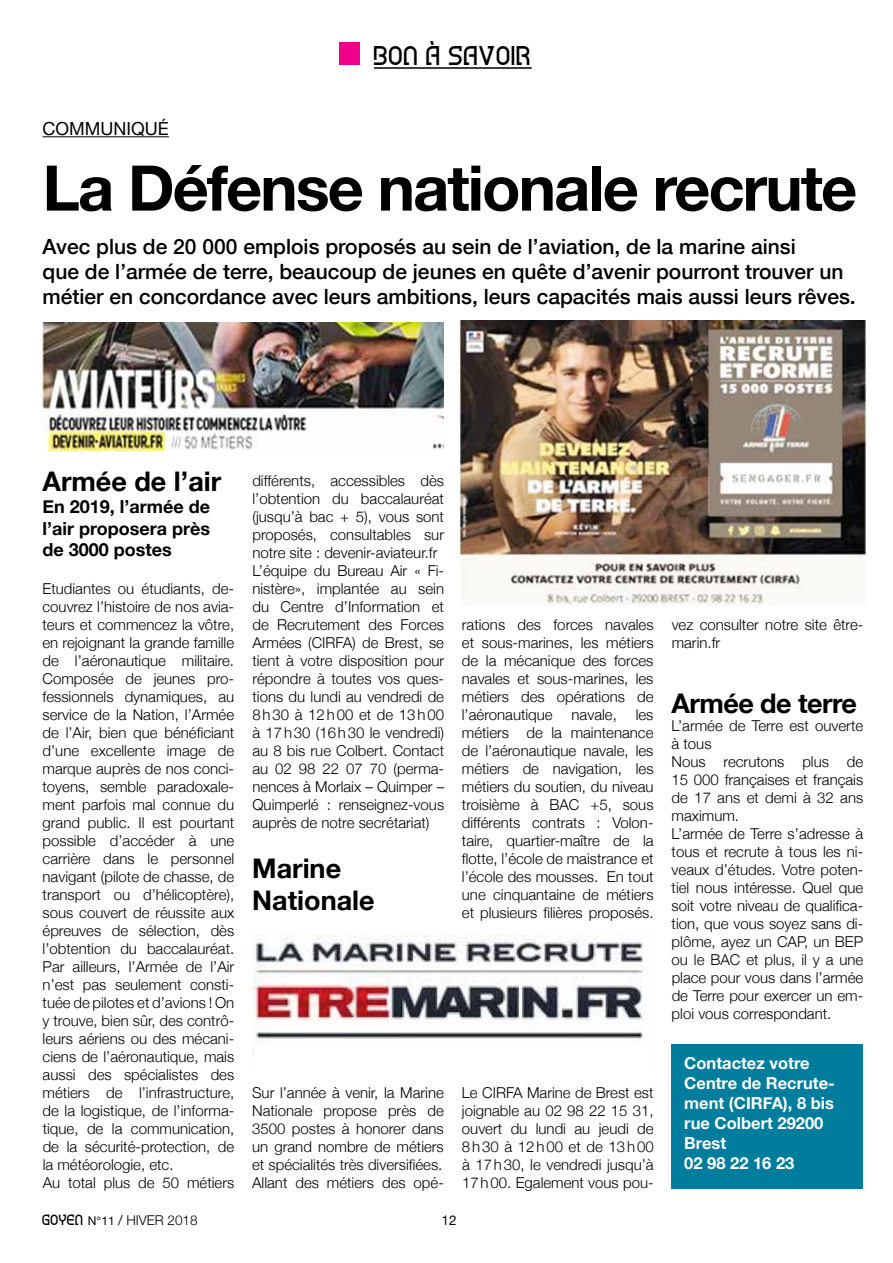
<style>
.page{position:relative;width:893px;height:1263px;background:#fff}
.page>*{position:absolute;margin:0;border:0;box-sizing:border-box;transform-origin:0 0}
.t1{font:700 63px "Helvetica Neue";letter-spacing:-.03em;color:#000}
.t2{font:30px "hemigraphy";color:#000}
.t3{font:700 27px/32.4px "Helvetica Neue";color:#000}
.t4{font:500 21px/25.2px "Helvetica Neue";color:#000}
.t5{font:700 18px/21.6px "Helvetica Neue";color:#000;text-align:justify}
.t6{font:18px "Helvetica Neue";color:#000}
.t7{font:700 16.5px/19.8px "Helvetica Neue";color:#fff}
.t8{font:300 15px/18px "Helvetica Neue";color:#000}
.t9{font:300 13.5px "Helvetica Neue";color:#000}
.t10{font:13.5px "Helvetica Neue";color:#000}
.s1{font-family:"hemigraphy";font-weight:400;font-size:16.5px}
.s2{font-weight:400;font-size:12px}
.s3{font-weight:400}
</style>
<div class="page">
<div style="left:671px;top:1044px;width:192px;height:144px;background:#007c9d"></div>
<div style="left:339px;top:43px;width:20px;height:22px;background:#ec008c"></div>
<hr style="left:374px;top:67px;width:158px;height:2px;background:#000">
<img style="left:254px;top:934px;width:389px;height:110px">
<img style="left:460px;top:320px;width:407px;height:286px">
<hr style="left:43px;top:136px;width:126px;height:1px;background:#000">
<img style="left:43px;top:323px;width:401px;height:127px">
<h2 class="t2" style="left:374px;top:41px;width:159px">BON À SAVOIR</h2>
<p class="t6" style="left:43px;top:118px;width:126px">COMMUNIQUÉ</p>
<h1 class="t1" style="left:43px;top:149px;width:816px">La Défense nationale recrute</h1>
<p class="t4" style="left:43px;top:234px;width:815px">Avec plus de 20 000 emplois proposés au sein de l’aviation, de la marine ainsi<br>que de l’armée de terre, beaucoup de jeunes en quête d’avenir pourront trouver un métier en concordance avec leurs ambitions, leurs capacités mais aussi leurs rêves.</p>
<h3 class="t3" style="left:43px;top:465px;width:180px">Armée de l’air</h3>
<p class="t5" style="left:43px;top:495px;width:169px">En 2019, l’armée de l’air proposera près de 3000 postes</p>
<p class="t8" style="left:42px;top:579px;width:193px">Etudiantes ou étudiants, de&shy;couvrez l’histoire de nos avia&shy;teurs et commencez la vôtre, en rejoignant la grande famille de l’aéronautique militaire.<br>Composée de jeunes pro&shy;fessionnels dynamiques, au service de la Nation, l’Armée de l’Air, bien que bénéficiant d’une excellente image de marque auprès de nos conci&shy;toyens, semble paradoxale&shy;ment parfois mal connue du grand public. I l est pourtant possible d’accéder à une carrière dans le personnel navigant (pilote de chasse, de transport ou d’hélicoptère), sous couvert de réussite aux épreuves de sélection, dès l’obtention du baccalauréat.<br>Par ailleurs, l’Armée de l’Air n’est pas seulement consti&shy;tuée de pilotes et d’avions ! On y trouve, bien sûr, des contrô&shy;leurs aériens ou des mécani&shy;ciens de l’aéronautique, mais aussi des spécialistes des métiers de l’infrastructure, de la logistique, de l’informa&shy;tique, de la communication, de la sécurité-protection, de la météorologie, etc.<br>Au total plus de 50 métiers</p>
<p class="t8" style="left:252px;top:471px;width:193px">différents, accessibles dès l’obtention du baccalauréat (jusqu’à bac + 5), vous sont proposés, consultables sur notre site : devenir-aviateur.fr<br>L’équipe du Bureau Air « Fi&shy;nistère», implantée au sein du Centre d’Information et de Recrutement des Forces<br>Armées (CIR FA) de Brest, se tient à votre disposition pour répondre à toutes vos ques&shy;tions du lundi au vendredi de<br>8 h 30 à 12 h 00 et de 13 h 00 à 17 h 30 (16 h 30 le vendredi) au 8 bis rue Colbert. Contact au 02 98 22 07 70 (perma&shy;nences à Morlaix – Quimper –<br>Quimperlé : renseignez-vous auprès de notre secrétariat)</p>
<h3 class="t3" style="left:252px;top:851px;width:124px">Marine<br>Nationale</h3>
<p class="t8" style="left:462px;top:615px;width:193px;text-align:justify">rations des forces navales et sous-marines, les métiers de la mécanique des forces navales et sous-marines, les métiers des opérations de l’aéronautique</p>
<p class="t8" style="left:462px;top:705px;width:193px;text-align:justify;text-indent:174px">les métiers de la maintenance de l’aéronautique navale, les métiers de navigation, les métiers du soutien, du niveau troisième à BAC +5, sous différents contrats : Volon&shy;taire, quartier-maître de la flotte, l’école de maistrance et l’école des mousses. En tout une cinquantaine de métiers et plusieurs filières proposés.</p>
<p class="t8" style="left:572px;top:705px;width:47px">navale,</p>
<p class="t8" style="left:252px;top:1083px;width:193px;text-align:justify">Sur l’année à venir, la Marine Nationale propose près de 3500 postes à honorer dans un grand nombre de métiers et spécialités très diversifiées.<br>Allant des métiers des opé-</p>
<p class="t8" style="left:462px;top:1083px;width:193px;text-align:justify">Le CIRFA Marine de Brest est joignable au 02 98 22 15 31, ouvert du lundi au jeudi de 8 h 30 à 12 h 00 et de 13 h 00 à 17 h 30, le vendredi jusqu’à 17 h 00. Egalement vous pou-</p>
<p class="t9" style="left:43px;top:1212px;width:157px"><span class="s1">GOYEN</span> <span class="s2">N°11</span> <span class="s3">/</span> hiver 2018</p>
<p class="t10" style="left:442px;top:1212px;width:17px">12</p>
<p class="t8" style="left:672px;top:615px;width:193px">vez consulter notre site être&shy;marin.fr</p>
<h3 class="t3" style="left:671px;top:686px;width:187px">Armée de terre</h3>
<p class="t8" style="left:671px;top:716px;width:193px">L’armée de Terre est ouverte à tous<br>Nous recrutons plus de<br>15 000 françaises et français de 17 ans et demi à 32 ans maximum.<br>L’armée de Terre s’adresse à tous et recrute à tous les ni&shy;veaux d’études. Votre poten&shy;tiel nous intéresse. Quel que soit votre niveau de qualifica&shy;tion, que vous soyez sans di&shy;plôme, ayez un CAP, un BEP ou le BAC et plus, il y a une place pour vous dans l’armée de Terre pour exercer un em&shy;ploi vous correspondant.</p>
<p class="t7" style="left:684px;top:1053px;width:152px">Contactez votre<br>Centre de Recrute&shy;ment (CIRFA), 8 bis rue Colbert 29200<br>Brest<br>02 98 22 16 23</p>
</div>
